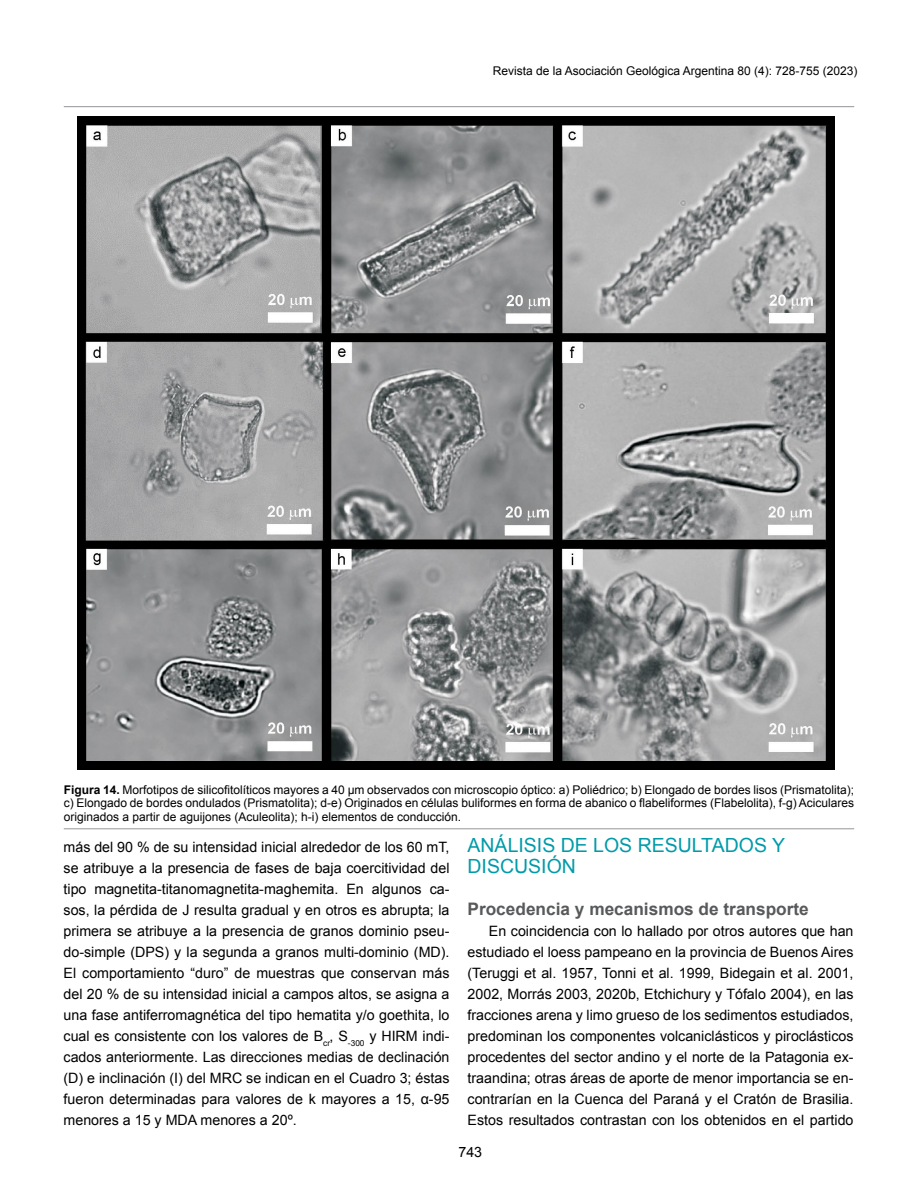
<style>
.page{position:relative;width:918px;height:1188px;background:#fff}
.page>*{position:absolute;margin:0;border:0;box-sizing:border-box;transform-origin:0 0}
.t1{font:19.5px/21px "Arial";color:#009ba9}
.t2{font:700 17.25px "Arial";color:#58595b}
.t3{font:14.25px/21px "Arial";color:#000;text-align:justify}
.t4{font:12px/13.5px "Arial";color:#000;text-align:justify}
.s1{font-weight:700}
</style>
<div class="page">
<hr style="left:64px;top:828px;width:790px;height:1px;background:#939598">
<hr style="left:64px;top:106px;width:790px;height:1px;background:#939598">
<img style="left:78px;top:116px;width:757px;height:653px">
<p class="t4" style="left:493px;top:64px;width:366px">Revista de la Asociación Geológica Argentina 80 (4): 728-755 (2023)</p>
<p class="t4" style="left:64px;top:783px;width:792px"><span class="s1">Figura 14.</span> Morfotipos de silicofitolíticos mayores a 40 μm observados con microscopio óptico: a) Poliédrico; b) Elongado de bordes lisos (Prismatolita); c) Elongado de bordes ondulados (Prismatolita); d-e) Originados en células buliformes en forma de abanico o flabeliformes (Flabelolita), f-g) Aciculares originados a partir de aguijones (Aculeolita); h-i) elementos de conducción.</p>
<p class="t3" style="left:64px;top:837px;width:388px">más del 90 % de su intensidad inicial alrededor de los 60 mT, se atribuye a la presencia de fases de baja coercitividad del tipo magnetita-titanomagnetita-maghemita. En algunos ca&shy;sos, la pérdida de J resulta gradual y en otros es abrupta; la primera se atribuye a la presencia de granos dominio pseu&shy;do-simple (DPS) y la segunda a granos multi-dominio (MD).<br>El comportamiento “duro” de muestras que conservan más del 20 % de su intensidad inicial a campos altos, se asigna a una fase antiferromagnética del tipo hematita y/o goethita, lo cual es consistente con los valores de B<sub>cr</sub>, S<sub>-300</sub> y HIRM indi&shy;cados anteriormente. Las direcciones medias de declinación (D) e inclinación (I) del MRC se indican en el Cuadro 3; éstas fueron determinadas para valores de k mayores a 15, α-95 menores a 15 y MDA menores a 20º.</p>
<h1 class="t1" style="left:468px;top:835px;width:319px">ANÁLISIS DE LOS RESULTADOS Y<br>DISCUSIÓN</h1>
<p class="t2" style="left:468px;top:898px;width:343px">Procedencia y mecanismos de transporte</p>
<p class="t3" style="left:468px;top:921px;width:388px;text-indent:21px">En coincidencia con lo hallado por otros autores que han estudiado el loess pampeano en la provincia de Buenos Aires (Teruggi et al. 1957, Tonni et al. 1999, Bidegain et al. 2001, 2002, Morrás 2003, 2020b, Etchichury y Tófalo 2004), en las fracciones arena y limo grueso de los sedimentos estudiados, predominan los componentes volcaniclásticos y piroclásticos procedentes del sector andino y el norte de la Patagonia ex&shy;traandina; otras áreas de aporte de menor importancia se en&shy;contrarían en la Cuenca del Paraná y el Cratón de Brasilia.<br>Estos resultados contrastan con los obtenidos en el partido</p>
<p class="t3" style="left:458px;top:1141px;width:25px">743</p>
</div>
